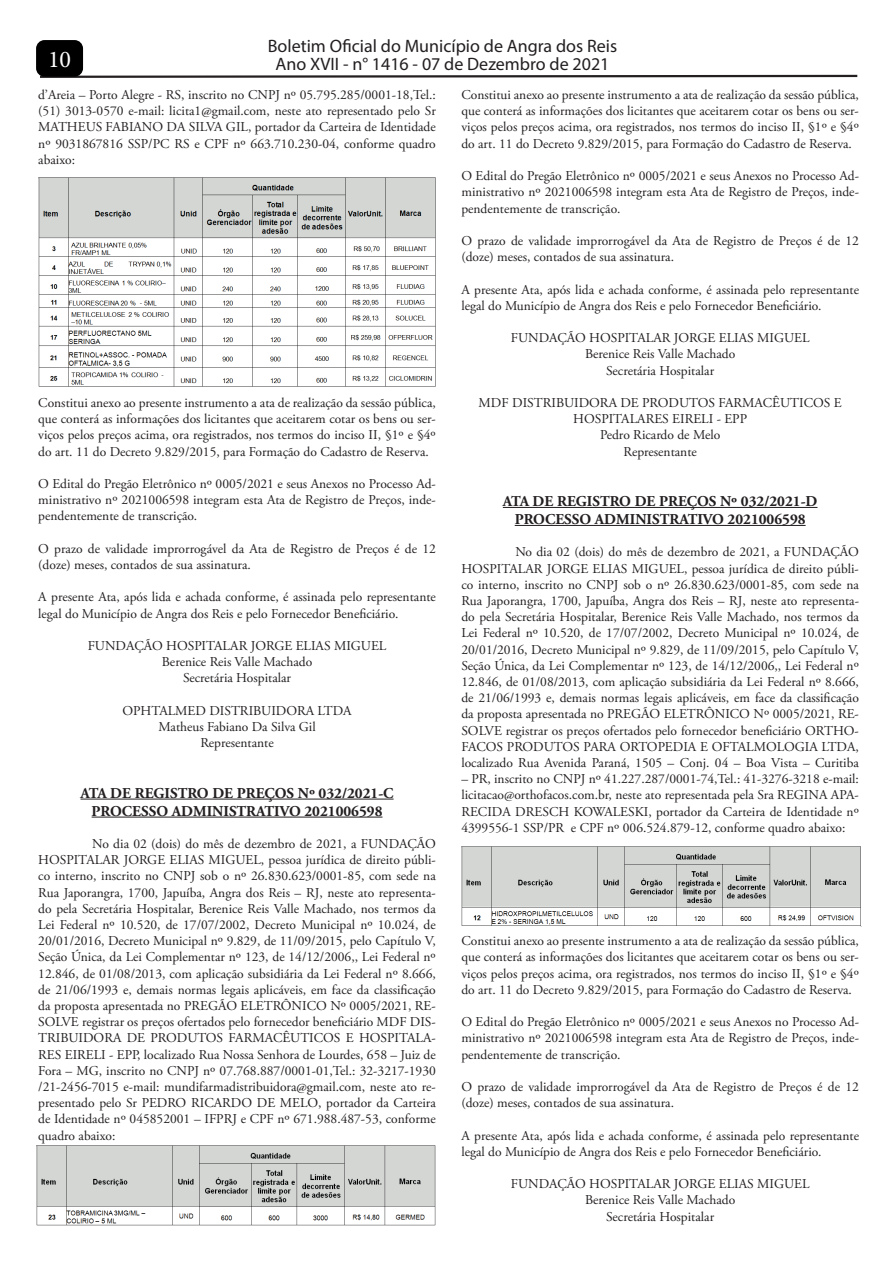
<style>
.page{position:relative;width:893px;height:1263px;background:#fff}
.page>*{position:absolute;margin:0;border:0;box-sizing:border-box;transform-origin:0 0}
.t1{font:24px "Minion Pro";color:#fff}
.t2{font:18px "Myriad Pro";color:#231f20}
.t3{font:700 15px/18px "Adobe Garamond Pro";color:#231f20;text-align:center}
.t4{font:13.5px/16.2px "Adobe Garamond Pro";color:#231f20;text-align:justify}
</style>
<div class="page">
<svg style="left:39px;top:74px;width:819px;height:4px"></svg>
<div style="left:36px;top:40px;width:47px;height:37px;background:#000;border-radius:9px"></div>
<hr style="left:81px;top:799px;width:313px;height:1px;background:#231f20">
<hr style="left:92px;top:817px;width:290px;height:1px;background:#231f20">
<hr style="left:503px;top:507px;width:314px;height:1px;background:#231f20">
<hr style="left:515px;top:525px;width:291px;height:1px;background:#231f20">
<img style="left:38px;top:178px;width:398px;height:208px">
<img style="left:36px;top:1146px;width:400px;height:80px">
<img style="left:461px;top:846px;width:400px;height:81px">
<h2 class="t2" style="left:268px;top:35px;width:351px">Boletim Oficial do Município de Angra dos Reis</h2>
<h1 class="t1" style="left:48px;top:43px;width:25px">10</h1>
<h2 class="t2" style="left:275px;top:53px;width:336px">Ano XVII - n° 1416 - 07 de Dezembro de 2021</h2>
<p class="t4" style="left:38px;top:87px;width:399px">d’Areia – Porto Alegre - RS, inscrito no CNPJ nº 05.795.285/0001-18,Tel.: (51) 3013-0570 e-mail: licita1@gmail.com, neste ato representado pelo Sr MATHEUS FABIANO DA SILVA GIL, portador da Carteira de Identidade nº 9031867816 SSP/PC RS e CPF nº 663.710.230-04, conforme quadro abaixo:</p>
<p class="t4" style="left:461px;top:87px;width:399px">Constitui anexo ao presente instrumento a ata de realização da sessão pública, que conterá as informações dos licitantes que aceitarem cotar os bens ou ser&shy;viços pelos preços acima, ora registrados, nos termos do inciso II, §1º e §4º do art. 11 do Decreto 9.829/2015, para Formação do Cadastro de Reserva.</p>
<p class="t4" style="left:461px;top:168px;width:399px">O Edital do Pregão Eletrônico nº 0005/2021 e seus Anexos no Processo Ad&shy;ministrativo nº 2021006598 integram esta Ata de Registro de Preços, inde&shy;pendentemente de transcrição.</p>
<p class="t4" style="left:461px;top:233px;width:399px">O prazo de validade improrrogável da Ata de Registro de Preços é de 12 (doze) meses, contados de sua assinatura.</p>
<p class="t4" style="left:461px;top:282px;width:399px">A presente Ata, após lida e achada conforme, é assinada pelo representante legal do Município de Angra dos Reis e pelo Fornecedor Beneficiário.</p>
<p class="t4" style="left:511px;top:330px;width:300px;text-align:center">FUNDAÇÃO HOSPITALAR JORGE ELIAS MIGUEL<br>Berenice Reis Valle Machado<br>Secretária Hospitalar</p>
<p class="t4" style="left:479px;top:395px;width:364px;text-align:center">MDF DISTRIBUIDORA DE PRODUTOS FARMACÊUTICOS E<br>HOSPITALARES EIRELI - EPP<br>Pedro Ricardo de Melo<br>Representante</p>
<p class="t3" style="left:503px;top:492px;width:316px">ATA DE REGISTRO DE PREÇOS Nº 032/2021-D<br>PROCESSO ADMINISTRATIVO 2021006598</p>
<p class="t4" style="left:461px;top:544px;width:399px;text-indent:54px">No dia 02 (dois) do mês de dezembro de 2021, a FUNDAÇÃO HOSPITALAR JORGE ELIAS MIGUEL, pessoa jurídica de direito públi&shy;co interno, inscrito no CNPJ sob o nº 26.830.623/0001-85, com sede na Rua Japorangra, 1700, Japuíba, Angra dos Reis – RJ, neste ato representa&shy;do pela Secretária Hospitalar, Berenice Reis Valle Machado, nos termos da Lei Federal nº 10.520, de 17/07/2002, Decreto Municipal nº 10.024, de 20/01/2016, Decreto Municipal nº 9.829, de 11/09/2015, pelo Capítulo V, Seção Única, da Lei Complementar nº 123, de 14/12/2006,, Lei Federal nº 12.846, de 01/08/2013, com aplicação subsidiária da Lei Federal nº 8.666, de 21/06/1993 e, demais normas legais aplicáveis, em face da classificação da proposta apresentada no PREGÃO ELETRÔNICO Nº 0005/2021, RE-SOLVE registrar os preços ofertados pelo fornecedor beneficiário ORTHO-FACOS PRODUTOS PARA ORTOPEDIA E OFTALMOLOGIA LTDA, localizado Rua Avenida Paraná, 1505 – Conj. 04 – Boa Vista – Curitiba</p>
<p class="t4" style="left:461px;top:771px;width:399px">– PR, inscrito no CNPJ nº 41.227.287/0001-74,Tel.: 41-3276-3218 e-mail: licitacao@orthofacos.com.br, neste ato representada pela Sra REGINA APA-RECIDA DRESCH KOWALESKI, portador da Carteira de Identidade nº 4399556-1 SSP/PR e CPF nº 006.524.879-12, conforme quadro abaixo:</p>
<p class="t4" style="left:38px;top:395px;width:399px">Constitui anexo ao presente instrumento a ata de realização da sessão pública, que conterá as informações dos licitantes que aceitarem cotar os bens ou ser&shy;viços pelos preços acima, ora registrados, nos termos do inciso II, §1º e §4º do art. 11 do Decreto 9.829/2015, para Formação do Cadastro de Reserva.</p>
<p class="t4" style="left:38px;top:476px;width:399px">O Edital do Pregão Eletrônico nº 0005/2021 e seus Anexos no Processo Ad&shy;ministrativo nº 2021006598 integram esta Ata de Registro de Preços, inde&shy;pendentemente de transcrição.</p>
<p class="t4" style="left:38px;top:541px;width:399px">O prazo de validade improrrogável da Ata de Registro de Preços é de 12 (doze) meses, contados de sua assinatura.</p>
<p class="t4" style="left:38px;top:589px;width:399px">A presente Ata, após lida e achada conforme, é assinada pelo representante legal do Município de Angra dos Reis e pelo Fornecedor Beneficiário.</p>
<p class="t4" style="left:88px;top:638px;width:300px;text-align:center">FUNDAÇÃO HOSPITALAR JORGE ELIAS MIGUEL<br>Berenice Reis Valle Machado<br>Secretária Hospitalar</p>
<p class="t4" style="left:122px;top:703px;width:231px;text-align:center">OPHTALMED DISTRIBUIDORA LTDA<br>Matheus Fabiano Da Silva Gil<br>Representante</p>
<p class="t3" style="left:81px;top:784px;width:315px">ATA DE REGISTRO DE PREÇOS Nº 032/2021-C<br>PROCESSO ADMINISTRATIVO 2021006598</p>
<p class="t4" style="left:38px;top:836px;width:399px;text-indent:54px">No dia 02 (dois) do mês de dezembro de 2021, a FUNDAÇÃO HOSPITALAR JORGE ELIAS MIGUEL, pessoa jurídica de direito públi&shy;co interno, inscrito no CNPJ sob o nº 26.830.623/0001-85, com sede na Rua Japorangra, 1700, Japuíba, Angra dos Reis – RJ, neste ato representa&shy;do pela Secretária Hospitalar, Berenice Reis Valle Machado, nos termos da Lei Federal nº 10.520, de 17/07/2002, Decreto Municipal nº 10.024, de 20/01/2016, Decreto Municipal nº 9.829, de 11/09/2015, pelo Capítulo V, Seção Única, da Lei Complementar nº 123, de 14/12/2006,, Lei Federal nº 12.846, de 01/08/2013, com aplicação subsidiária da Lei Federal nº 8.666, de 21/06/1993 e, demais normas legais aplicáveis, em face da classificação da proposta apresentada no PREGÃO ELETRÔNICO Nº 0005/2021, RE-SOLVE registrar os preços ofertados pelo fornecedor beneficiário MDF DIS-TRIBUIDORA DE PRODUTOS FARMACÊUTICOS E HOSPITALA-RES EIRELI - EPP, localizado Rua Nossa Senhora de Lourdes, 658 – Juiz de Fora – MG, inscrito no CNPJ nº 07.768.887/0001-01,Tel.: 32-3217-1930 /21-2456-7015 e-mail: mundifarmadistribuidora@gmail.com, neste ato re&shy;presentado pelo Sr PEDRO RICARDO DE MELO, portador da Carteira de Identidade nº 045852001 – IFPRJ e CPF nº 671.988.487-53, conforme quadro abaixo:</p>
<p class="t4" style="left:461px;top:933px;width:399px">Constitui anexo ao presente instrumento a ata de realização da sessão pública, que conterá as informações dos licitantes que aceitarem cotar os bens ou ser&shy;viços pelos preços acima, ora registrados, nos termos do inciso II, §1º e §4º do art. 11 do Decreto 9.829/2015, para Formação do Cadastro de Reserva.</p>
<p class="t4" style="left:461px;top:1014px;width:399px">O Edital do Pregão Eletrônico nº 0005/2021 e seus Anexos no Processo Ad&shy;ministrativo nº 2021006598 integram esta Ata de Registro de Preços, inde&shy;pendentemente de transcrição.</p>
<p class="t4" style="left:461px;top:1079px;width:399px">O prazo de validade improrrogável da Ata de Registro de Preços é de 12 (doze) meses, contados de sua assinatura.</p>
<p class="t4" style="left:461px;top:1128px;width:399px">A presente Ata, após lida e achada conforme, é assinada pelo representante legal do Município de Angra dos Reis e pelo Fornecedor Beneficiário.</p>
<p class="t4" style="left:511px;top:1176px;width:300px;text-align:center">FUNDAÇÃO HOSPITALAR JORGE ELIAS MIGUEL<br>Berenice Reis Valle Machado<br>Secretária Hospitalar</p>
</div>
